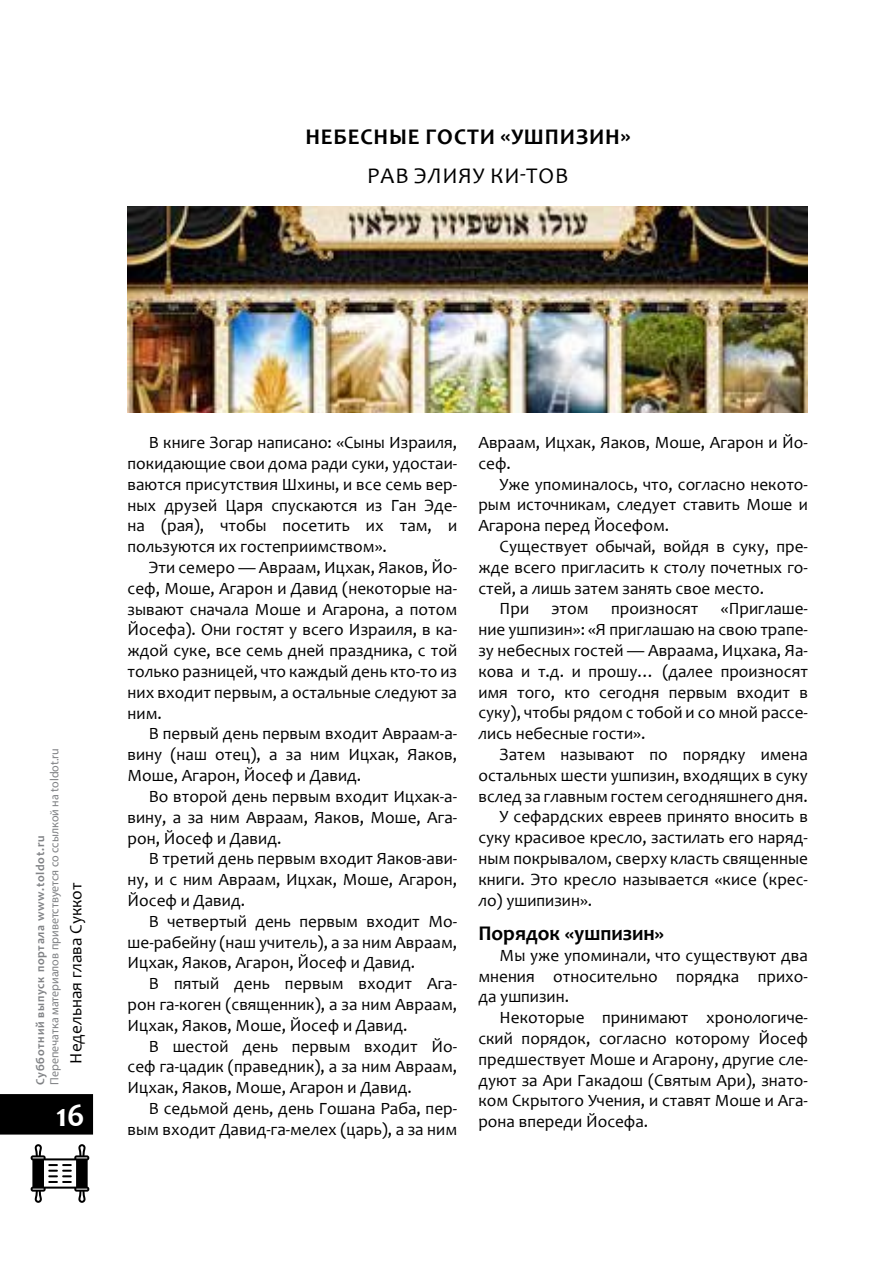
<style>
.page{position:relative;width:893px;height:1263px;background:#fff}
.page>*{position:absolute;margin:0;border:0;box-sizing:border-box;transform-origin:0 0}
.t1{font:700 33px "Candara";color:#fff}
.t2{font:700 22.5px "Candara";letter-spacing:.04em;color:#000}
.t3{font:22.5px "Candara";letter-spacing:.04em;color:#000}
.t4{font:700 21px "Candara";color:#000}
.t5{font:17.25px/20.9px "Candara";color:#000;text-align:justify}
.t6{font:12px "Myriad Pro";color:#808285}
.t7{font:700 12px "Candara";letter-spacing:.06em;color:#808285}
</style>
<div class="page">
<div style="left:0;top:1094px;width:93px;height:40px;background:#000"></div>
<svg style="left:31px;top:1144px;width:58px;height:59px"></svg>
<img style="left:128px;top:206px;width:680px;height:206px">
<h2 class="t2" style="left:305px;top:122px;width:327px">НЕБЕСНЫЕ ГОСТИ «УШПИЗИН»</h2>
<h2 class="t3" style="left:367px;top:161px;width:202px">РАВ ЭЛИЯУ КИ-ТОВ</h2>
<p class="t6" style="left:47px;top:1085px;width:338px;rotate:-90deg">Перепечатка материалов приветствуется со ссылкой на toldot.ru</p>
<h1 class="t1" style="left:56px;top:1095px;width:30px">16</h1>
<p class="t7" style="left:33px;top:1085px;width:251px;rotate:-90deg">Субботний выпуск портала www.toldot.ru</p>
<p class="t5" style="left:65px;top:1064px;width:183px;rotate:-90deg">Недельная глава Суккот</p>
<p class="t5" style="left:128px;top:432px;width:331px;text-indent:21px">В книге Зогар написано: «Сыны Израиля, покидающие свои дома ради суки, удостаи&shy;ваются присутствия Шхины, и все семь вер&shy;ных друзей Царя спускаются из Ган Эде&shy;на (рая), чтобы посетить их там, и пользуются их гостеприимством».</p>
<p class="t5" style="left:128px;top:557px;width:331px;text-indent:21px">Эти семеро — Авраам, Ицхак, Яаков, Йо&shy;сеф, Моше, Агарон и Давид (некоторые на&shy;зывают сначала Моше и Агарона, а потом Йосефа). Они гостят у всего Израиля, в ка&shy;ждой суке, все семь дней праздника, с той только разницей, что каждый день кто-то из них входит первым, а остальные следуют за ним.</p>
<p class="t5" style="left:128px;top:723px;width:331px;text-indent:21px">В первый день первым входит Авраам-а&shy;вину (наш отец), а за ним Ицхак, Яаков, Моше, Агарон, Йосеф и Давид.</p>
<p class="t5" style="left:128px;top:786px;width:331px;text-indent:21px">Во второй день первым входит Ицхак-а&shy;вину, а за ним Авраам, Яаков, Моше, Ага&shy;рон, Йосеф и Давид.</p>
<p class="t5" style="left:128px;top:848px;width:331px;text-indent:21px">В третий день первым входит Яаков-ави&shy;ну, и с ним Авраам, Ицхак, Моше, Агарон, Йосеф и Давид.</p>
<p class="t5" style="left:128px;top:910px;width:331px;text-indent:21px">В четвертый день первым входит Мо&shy;ше-рабейну (наш учитель), а за ним Авраам, Ицхак, Яаков, Агарон, Йосеф и Давид.</p>
<p class="t5" style="left:128px;top:973px;width:331px;text-indent:21px">В пятый день первым входит Ага&shy;рон га-коген (священник), а за ним Авраам, Ицхак, Яаков, Моше, Йосеф и Давид.</p>
<p class="t5" style="left:128px;top:1035px;width:331px;text-indent:21px">В шестой день первым входит Йо&shy;сеф га-цадик (праведник), а за ним Авраам, Ицхак, Яаков, Моше, Агарон и Давид.</p>
<p class="t5" style="left:128px;top:1098px;width:331px;text-align:right">В седьмой день, день Гошана Раба, пер&shy;вым входит Давид-га-мелех (царь), а за ним</p>
<p class="t5" style="left:478px;top:432px;width:331px">Авраам, Ицхак, Яаков, Моше, Агарон и Йо&shy;сеф.</p>
<p class="t5" style="left:478px;top:473px;width:331px;text-indent:21px">Уже упоминалось, что, согласно некото&shy;рым источникам, следует ставить Моше и Агарона перед Йосефом.</p>
<p class="t5" style="left:500px;top:536px;width:310px">Существует обычай, войдя в суку, пре-</p>
<p class="t5" style="left:478px;top:556px;width:331px">жде всего пригласить к столу почетных го-</p>
<p class="t5" style="left:478px;top:577px;width:287px">стей, а лишь затем занять свое место.</p>
<p class="t5" style="left:500px;top:598px;width:31px">При</p>
<p class="t5" style="left:552px;top:598px;width:39px">этом</p>
<p class="t5" style="left:611px;top:598px;width:89px">произносят</p>
<p class="t5" style="left:478px;top:598px;width:331px;text-indent:242px">«Приглаше&shy;ние ушпизин»: «Я приглашаю на свою трапе&shy;зу небесных гостей — Авраама, Ицхака, Яа&shy;кова и т.д. и прошу… (далее произносят имя того, кто сегодня первым входит в суку), чтобы рядом с тобой и со мной рассе&shy;лись небесные гости».</p>
<p class="t5" style="left:500px;top:744px;width:310px">Затем называют по порядку имена</p>
<p class="t5" style="left:478px;top:765px;width:331px">остальных шести ушпизин, входящих в суку</p>
<p class="t5" style="left:478px;top:785px;width:331px">вслед за главным гостем сегодняшнего дня.</p>
<p class="t5" style="left:500px;top:806px;width:310px">У сефардских евреев принято вносить в</p>
<p class="t5" style="left:478px;top:827px;width:331px">суку красивое кресло, застилать его наряд-</p>
<p class="t5" style="left:478px;top:848px;width:331px">ным покрывалом, сверху класть священные</p>
<p class="t5" style="left:478px;top:869px;width:331px">книги. Это кресло называется «кисе (крес-</p>
<p class="t5" style="left:478px;top:889px;width:115px">ло) ушипизин».</p>
<p class="t4" style="left:478px;top:920px;width:187px">Порядок «ушпизин»</p>
<p class="t5" style="left:478px;top:944px;width:331px;text-indent:21px">Мы уже упоминали, что существуют два мнения относительно порядка прихо&shy;да ушпизин.</p>
<p class="t5" style="left:478px;top:1007px;width:331px;text-indent:21px">Некоторые принимают хронологиче&shy;ский порядок, согласно которому Йосеф предшествует Моше и Агарону, другие сле&shy;дуют за Ари Гакадош (Святым Ари), знато&shy;ком Скрытого Учения, и ставят Моше и Ага&shy;рона впереди Йосефа.</p>
</div>
